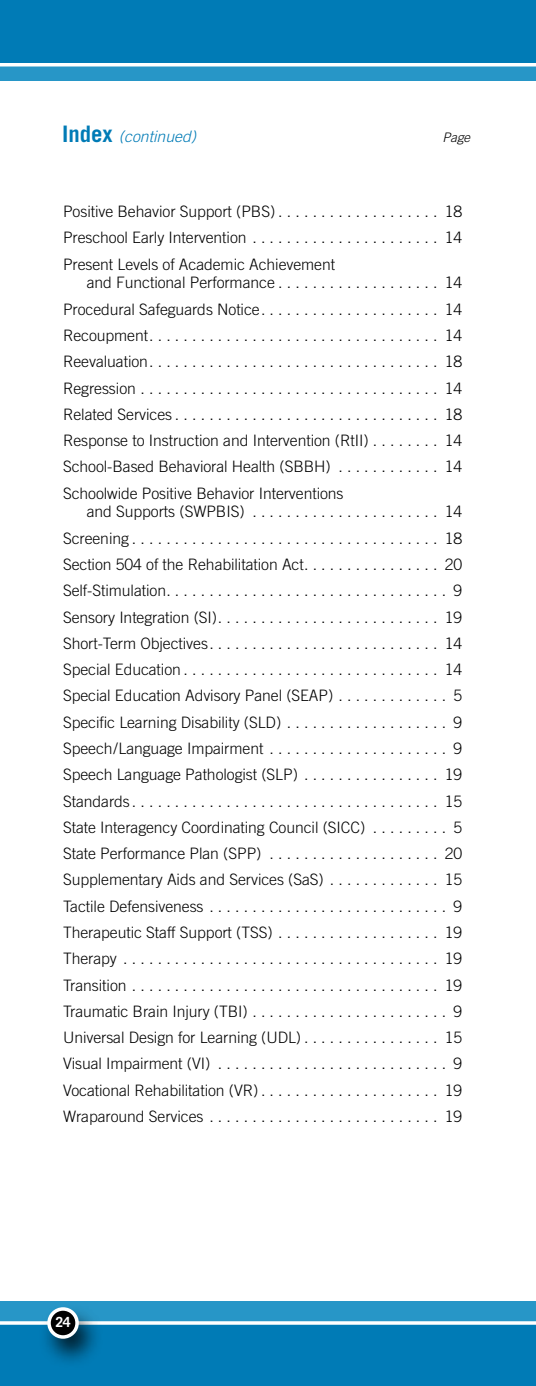
<style>
.page{position:relative;width:536px;height:1386px;background:#fff}
.page>*{position:absolute;margin:0;border:0;box-sizing:border-box;transform-origin:0 0}
.index_listing{font:300 15.75px/18.7px "Trade Gothic LT Std";letter-spacing:-.005em;color:#000}
.t1{font:italic 300 15.75px "Trade Gothic LT Std";color:#007bb6}
.t2{font:700 14px "Trade Gothic LT Std";color:#fff}
.t3{font:italic 300 13.12px "Trade Gothic LT Std";color:#000}
.s1{font-weight:700;font-style:normal;font-size:22.75px}
</style>
<div class="page">
<div style="left:0;top:16px;width:536px;height:65px;background:#2796c7"></div>
<div style="left:0;top:1301px;width:536px;height:65px;background:#2796c7"></div>
<div style="left:0;top:0;width:536px;height:65px;background:#007bb6"></div>
<div style="left:0;top:1323px;width:536px;height:63px;background:#007bb6"></div>
<svg style="left:0;top:1321px;width:536px;height:4px;background:#e1f0f6"></svg>
<div style="left:38px;top:1304px;width:65px;height:65px;background:#000;opacity:.75"></div>
<div style="left:49px;top:1309px;width:28px;height:28px;background:#000;border-radius:50%"></div>
<div style="left:47px;top:1307px;width:32px;height:32px;border:4px solid #fff;border-radius:50%"></div>
<hr style="left:0;top:63px;width:536px;height:3px;background:#fff">
<p class="t1" style="left:62px;top:127px;width:135px"><span class="s1">Index</span> (continued)</p>
<p class="t3" style="left:442px;top:130px;width:29px">Page</p>
<p class="index_listing" style="left:63px;top:202px;width:400px">Positive Behavior Support (PBS) . . . . . . . . . . . . . . . . . . . 18</p>
<p class="index_listing" style="left:63px;top:228px;width:400px">Preschool Early Intervention . . . . . . . . . . . . . . . . . . . . . . 14</p>
<p class="index_listing" style="left:87px;top:255px;width:377px;text-indent:-24px">Present Levels of Academic Achievement<br>and Functional Performance . . . . . . . . . . . . . . . . . . . 14</p>
<p class="index_listing" style="left:63px;top:300px;width:400px">Procedural Safeguards Notice . . . . . . . . . . . . . . . . . . . . . 14</p>
<p class="index_listing" style="left:63px;top:326px;width:400px">Recoupment . . . . . . . . . . . . . . . . . . . . . . . . . . . . . . . . . . 14</p>
<p class="index_listing" style="left:63px;top:352px;width:400px">Reevaluation . . . . . . . . . . . . . . . . . . . . . . . . . . . . . . . . . . 18</p>
<p class="index_listing" style="left:63px;top:378px;width:400px">Regression . . . . . . . . . . . . . . . . . . . . . . . . . . . . . . . . . . . 14</p>
<p class="index_listing" style="left:63px;top:405px;width:400px">Related Services . . . . . . . . . . . . . . . . . . . . . . . . . . . . . . . 18</p>
<p class="index_listing" style="left:63px;top:431px;width:400px">Response to Instruction and Intervention (RtII) . . . . . . . . 14</p>
<p class="index_listing" style="left:63px;top:457px;width:400px">School-Based Behavioral Health (SBBH) . . . . . . . . . . . . 14</p>
<p class="index_listing" style="left:87px;top:484px;width:377px;text-indent:-24px">Schoolwide Positive Behavior Interventions<br>and Supports (SWPBIS) . . . . . . . . . . . . . . . . . . . . . . 14</p>
<p class="index_listing" style="left:63px;top:529px;width:400px">Screening . . . . . . . . . . . . . . . . . . . . . . . . . . . . . . . . . . . . 18</p>
<p class="index_listing" style="left:63px;top:555px;width:400px">Section 504 of the Rehabilitation Act . . . . . . . . . . . . . . . . 20</p>
<p class="index_listing" style="left:63px;top:581px;width:400px">Self-Stimulation . . . . . . . . . . . . . . . . . . . . . . . . . . . . . . . . . 9</p>
<p class="index_listing" style="left:63px;top:607px;width:400px">Sensory Integration (SI) . . . . . . . . . . . . . . . . . . . . . . . . . . 19</p>
<p class="index_listing" style="left:63px;top:634px;width:400px">Short-Term Objectives . . . . . . . . . . . . . . . . . . . . . . . . . . . 14</p>
<p class="index_listing" style="left:63px;top:660px;width:400px">Special Education . . . . . . . . . . . . . . . . . . . . . . . . . . . . . . 14</p>
<p class="index_listing" style="left:63px;top:686px;width:400px">Special Education Advisory Panel (SEAP) . . . . . . . . . . . . . 5</p>
<p class="index_listing" style="left:63px;top:713px;width:400px">Specific Learning Disability (SLD) . . . . . . . . . . . . . . . . . . . 9</p>
<p class="index_listing" style="left:63px;top:739px;width:400px">Speech/Language Impairment . . . . . . . . . . . . . . . . . . . . . 9</p>
<p class="index_listing" style="left:63px;top:765px;width:400px">Speech Language Pathologist (SLP) . . . . . . . . . . . . . . . . 19</p>
<p class="index_listing" style="left:63px;top:791px;width:400px">Standards . . . . . . . . . . . . . . . . . . . . . . . . . . . . . . . . . . . . 15</p>
<p class="index_listing" style="left:63px;top:818px;width:400px">State Interagency Coordinating Council (SICC) . . . . . . . . . 5</p>
<p class="index_listing" style="left:63px;top:844px;width:400px">State Performance Plan (SPP) . . . . . . . . . . . . . . . . . . . . 20</p>
<p class="index_listing" style="left:63px;top:870px;width:400px">Supplementary Aids and Services (SaS) . . . . . . . . . . . . . 15</p>
<p class="index_listing" style="left:63px;top:897px;width:400px">Tactile Defensiveness . . . . . . . . . . . . . . . . . . . . . . . . . . . . 9</p>
<p class="index_listing" style="left:63px;top:923px;width:400px">Therapeutic Staff Support (TSS) . . . . . . . . . . . . . . . . . . . 19</p>
<p class="index_listing" style="left:63px;top:949px;width:400px">Therapy . . . . . . . . . . . . . . . . . . . . . . . . . . . . . . . . . . . . . 19</p>
<p class="index_listing" style="left:63px;top:975px;width:400px">Transition . . . . . . . . . . . . . . . . . . . . . . . . . . . . . . . . . . . . 19</p>
<p class="index_listing" style="left:63px;top:1002px;width:400px">Traumatic Brain Injury (TBI) . . . . . . . . . . . . . . . . . . . . . . . 9</p>
<p class="index_listing" style="left:63px;top:1028px;width:400px">Universal Design for Learning (UDL) . . . . . . . . . . . . . . . . 15</p>
<p class="index_listing" style="left:63px;top:1054px;width:400px">Visual Impairment (VI) . . . . . . . . . . . . . . . . . . . . . . . . . . . 9</p>
<p class="index_listing" style="left:63px;top:1081px;width:400px">Vocational Rehabilitation (VR) . . . . . . . . . . . . . . . . . . . . . 19</p>
<p class="index_listing" style="left:63px;top:1107px;width:400px">Wraparound Services . . . . . . . . . . . . . . . . . . . . . . . . . . . 19</p>
<p class="t2" style="left:55px;top:1313px;width:17px">24</p>
</div>
